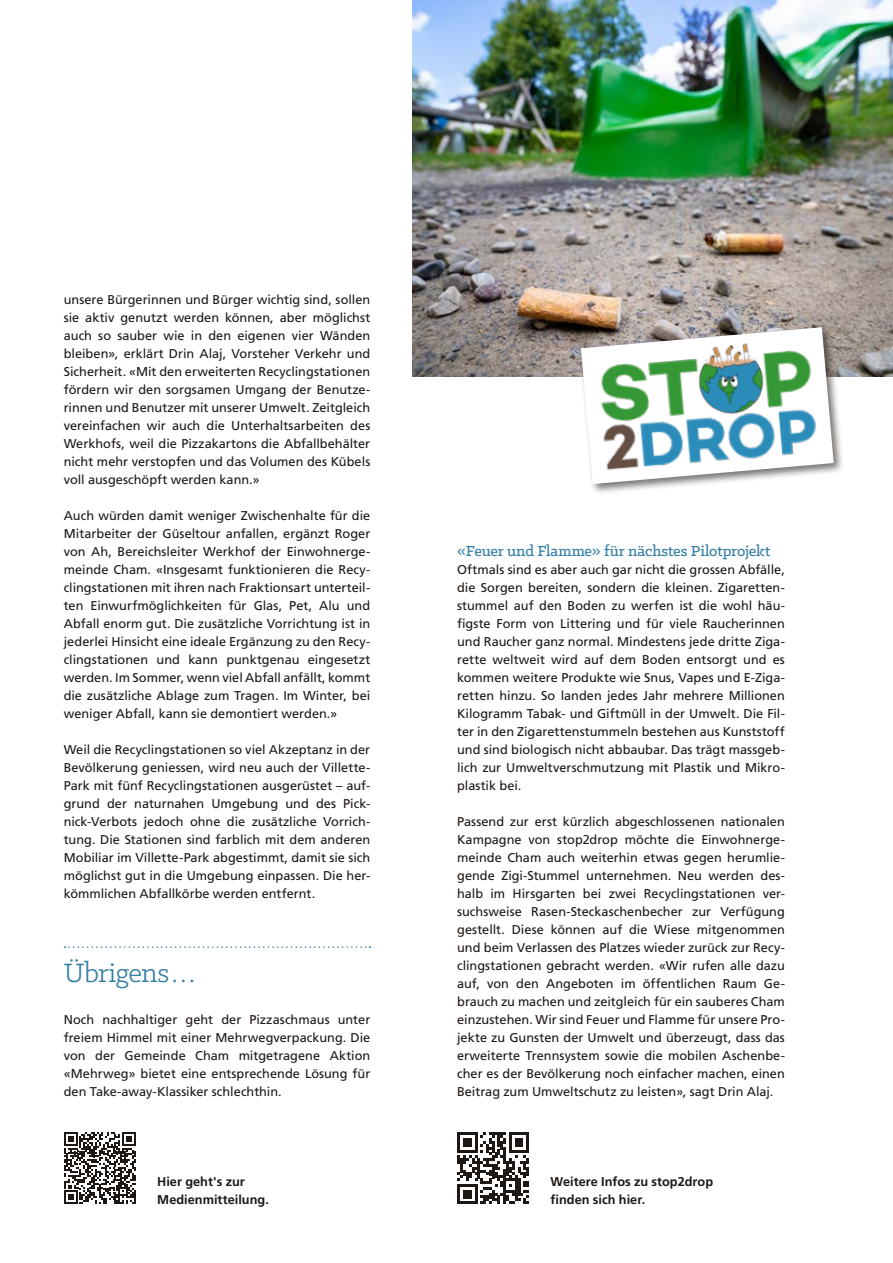
<style>
.page{position:relative;width:893px;height:1263px;background:#fff}
.page>*{position:absolute;margin:0;border:0;box-sizing:border-box;transform-origin:0 0}
.t1{font:30px "Klinic Slab";letter-spacing:-.02em;color:#347ea5}
.t2{font:500 16.5px "Klinic Slab";letter-spacing:-.01em;color:#347ea5}
.t3{font:12.75px/18px "Frutiger LT Std";color:#1e1814;text-align:justify}
.t4{font:700 12.75px/18px "Frutiger LT Std";color:#1e1814}
</style>
<div class="page">
<svg style="left:457px;top:1132px;width:72px;height:72px"></svg>
<svg style="left:64px;top:1132px;width:72px;height:72px"></svg>
<svg style="left:65px;top:946px;width:306px;height:2px"></svg>
<img style="left:413px;top:0;width:480px;height:376px">
<div style="left:578px;top:324px;width:266px;height:170px;background:#1e1814;opacity:.6"></div>
<svg style="left:581px;top:327px;width:253px;height:157px"></svg>
<img style="left:590px;top:332px;width:234px;height:147px">
<p class="t3" style="left:64px;top:291px;width:308px">unsere Bürgerinnen und Bürger wichtig sind, sollen sie aktiv genutzt werden können, aber möglichst auch so sauber wie in den eigenen vier Wänden bleiben», erklärt Drin Alaj, Vorsteher Verkehr und Sicherheit. «Mit den erweiterten Recyclingstationen fördern wir den sorgsamen U mgang der Benutze&shy;rinnen und Benutzer mit unserer U mwelt. Zeitgleich vereinfachen wir auch die U nterhaltsarbeiten des Werkhofs, weil die Pizzakartons die Abfallbehälter nicht mehr verstopfen und das Volumen des Kübels voll ausgeschöpft werden kann.»</p>
<p class="t3" style="left:64px;top:507px;width:308px">Auch würden damit weniger Zwischenhalte für die Mitarbeiter der Güseltour anfallen, ergänzt Roger von Ah, Bereichsleiter Werkhof der Einwohnerge&shy;meinde Cham. «I nsgesamt funktionieren die Recy&shy;clingstationen mit ihren nach Fraktionsart unterteil&shy;ten Einwurfmöglichkeiten für Glas, Pet, Alu und Abfall enorm gut. Die zusätzliche Vorrichtung ist in jederlei Hinsicht eine ideale Ergänzung zu den Recy&shy;clingstationen und kann punktgenau eingesetzt werden. I m Sommer, wenn viel Abfall anfällt, kommt die zusätzliche Ablage zum Tragen. I m Winter, bei weniger Abfall, kann sie demontiert werden.»</p>
<p class="t3" style="left:64px;top:741px;width:308px">Weil die Recyclingstationen so viel Akzeptanz in der Bevölkerung geniessen, wird neu auch der Villette-Park mit fünf Recyclingstationen ausgerüstet – auf&shy;grund der naturnahen U mgebung und des Pick&shy;nick-Verbots jedoch ohne die zusätzliche Vorrich&shy;tung. Die Stationen sind farblich mit dem anderen Mobiliar im Villette-Park abgestimmt, damit sie sich möglichst gut in die U mgebung einpassen. Die her&shy;kömmlichen Abfallkörbe werden entfernt.</p>
<h1 class="t1" style="left:64px;top:954px;width:133px">Übrigens…</h1>
<p class="t3" style="left:64px;top:1011px;width:308px">Noch nachhaltiger geht der Pizzaschmaus unter freiem Himmel mit einer Mehrwegverpackung. Die von der Gemeinde Cham mitgetragene Aktion «Mehrweg» bietet eine entsprechende Lösung für den Take-away-Klassiker schlechthin.</p>
<p class="t4" style="left:157px;top:1173px;width:113px">Hier geht's zur<br>Medienmitteilung.</p>
<p class="t2" style="left:457px;top:540px;width:315px">«Feuer und Flamme» für nächstes Pilotprojekt</p>
<p class="t3" style="left:457px;top:561px;width:329px">Oftmals sind es aber auch gar nicht die grossen Abfälle, die Sorgen bereiten, sondern die kleinen. Zigaretten&shy;stummel auf den Boden zu werfen ist die wohl häu&shy;figste Form von Littering und für viele Raucherinnen und Raucher ganz normal. Mindestens jede dritte Ziga&shy;rette weltweit wird auf dem Boden entsorgt und es kommen weitere Produkte wie Snus, Vapes und E-Ziga&shy;retten hinzu. So landen jedes Jahr mehrere Millionen Kilogramm Tabak- und Giftmüll in der U mwelt. Die Fil&shy;ter in den Zigarettenstummeln bestehen aus Kunststoff und sind biologisch nicht abbaubar. Das trägt massgeb&shy;lich zur U mweltverschmutzung mit Plastik und Mikro&shy;plastik bei.</p>
<p class="t3" style="left:457px;top:813px;width:329px">Passend zur erst kürzlich abgeschlossenen nationalen Kampagne von stop2drop möchte die Einwohnerge&shy;meinde Cham auch weiterhin etwas gegen herumlie&shy;gende Zigi-Stummel unternehmen. Neu werden des&shy;halb im Hirsgarten bei zwei Recyclingstationen ver&shy;suchsweise Rasen-Steckaschenbecher zur Verfügung gestellt. Diese können auf die Wiese mitgenommen und beim Verlassen des Platzes wieder zurück zur Recy&shy;clingstationen gebracht werden. «Wir rufen alle dazu auf, von den Angeboten im öffentlichen Raum Ge&shy;brauch zu machen und zeitgleich für ein sauberes Cham einzustehen. Wir sind Feuer und Flamme für unsere Pro&shy;jekte zu Gunsten der U mwelt und überzeugt, dass das erweiterte Trennsystem sowie die mobilen Aschenbe&shy;cher es der Bevölkerung noch einfacher machen, einen Beitrag zum U mweltschutz zu leisten», sagt Drin Alaj.</p>
<p class="t4" style="left:551px;top:1173px;width:164px">Weitere Infos zu stop2drop finden sich hier.</p>
</div>
